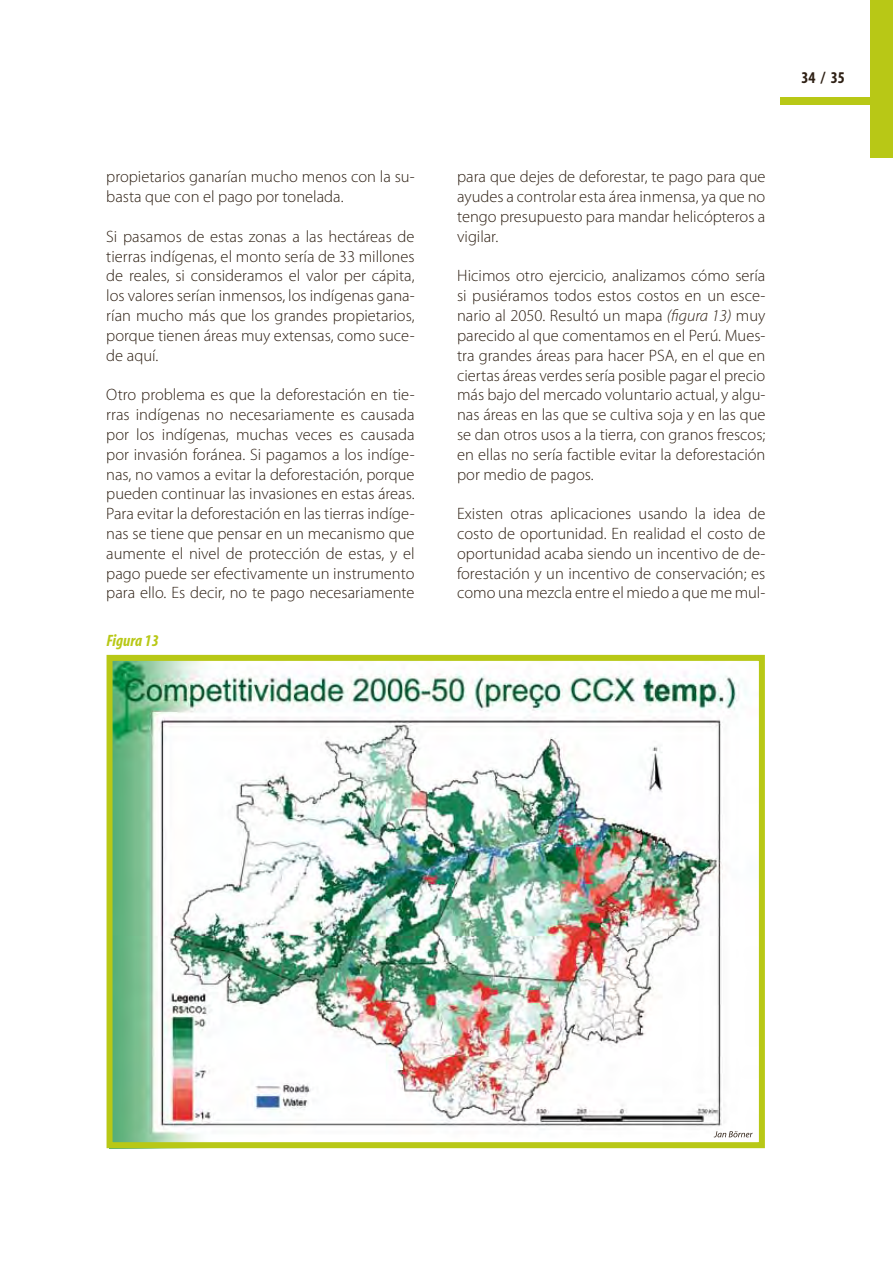
<style>
.page{position:relative;width:893px;height:1263px;background:#fff}
.page>*{position:absolute;margin:0;border:0;box-sizing:border-box;transform-origin:0 0}
.t1{font:300 16.5px/19.8px "Myriad Pro";color:#2e2014;text-align:justify}
.t2{font:italic 700 condensed 16.5px "Myriad";color:#b8c816}
.t3{font:700 condensed 16.5px "Myriad";color:#2e2014}
.s1{font-style:italic}
</style>
<div class="page">
<div style="left:781px;top:98px;width:112px;height:7px;background:#b8c816"></div>
<div style="left:870px;top:0;width:23px;height:157px;background:#b8c816"></div>
<img style="left:114px;top:662px;width:637px;height:479px">
<div style="left:107px;top:655px;width:658px;height:493px;border:6px solid #b8c816"></div>
<svg style="left:714px;top:1131px;width:39px;height:6px"></svg>
<p class="t1" style="left:106px;top:167px;width:310px">propietarios ganarían mucho menos con la su&shy;basta que con el pago por tonelada.</p>
<p class="t1" style="left:106px;top:227px;width:310px">Si pasamos de estas zonas a las hectáreas de tierras indígenas, el monto sería de 33 millones de reales, si consideramos el valor per cápita, los valores serían inmensos, los indígenas gana&shy;rían mucho más que los grandes propietarios, porque tienen áreas muy extensas, como suce&shy;de aquí.</p>
<p class="t1" style="left:106px;top:385px;width:310px">Otro problema es que la deforestación en tie&shy;rras indígenas no necesariamente es causada por los indígenas, muchas veces es causada por invasión foránea. Si pagamos a los indíge&shy;nas, no vamos a evitar la deforestación, porque pueden continuar las invasiones en estas áreas.<br>Para evitar la deforestación en las tierras indíge&shy;nas se tiene que pensar en un mecanismo que aumente el nivel de protección de estas, y el pago puede ser efectivamente un instrumento para ello. Es decir, no te pago necesariamente</p>
<p class="t2" style="left:106px;top:632px;width:54px">Figura 13</p>
<p class="t1" style="left:457px;top:167px;width:310px">para que dejes de deforestar, te pago para que ayudes a controlar esta área inmensa, ya que no tengo presupuesto para mandar helicópteros a vigilar.</p>
<p class="t1" style="left:457px;top:266px;width:310px">Hicimos otro ejercicio, analizamos cómo sería si pusiéramos todos estos costos en un esce&shy;nario al 2050. Resultó un mapa <span class="s1">(figura 13)</span> muy parecido al que comentamos en el Perú. Mues&shy;tra grandes áreas para hacer PSA, en el que en ciertas áreas verdes sería posible pagar el precio más bajo del mercado voluntario actual, y algu&shy;nas áreas en las que se cultiva soja y en las que se dan otros usos a la tierra, con granos frescos; en ellas no sería factible evitar la deforestación por medio de pagos.</p>
<p class="t1" style="left:457px;top:504px;width:310px">Existen otras aplicaciones usando la idea de costo de oportunidad. En realidad el costo de oportunidad acaba siendo un incentivo de de&shy;forestación y un incentivo de conservación; es como una mezcla entre el miedo a que me mul-</p>
<p class="t3" style="left:801px;top:69px;width:45px">34 / 35</p>
</div>
